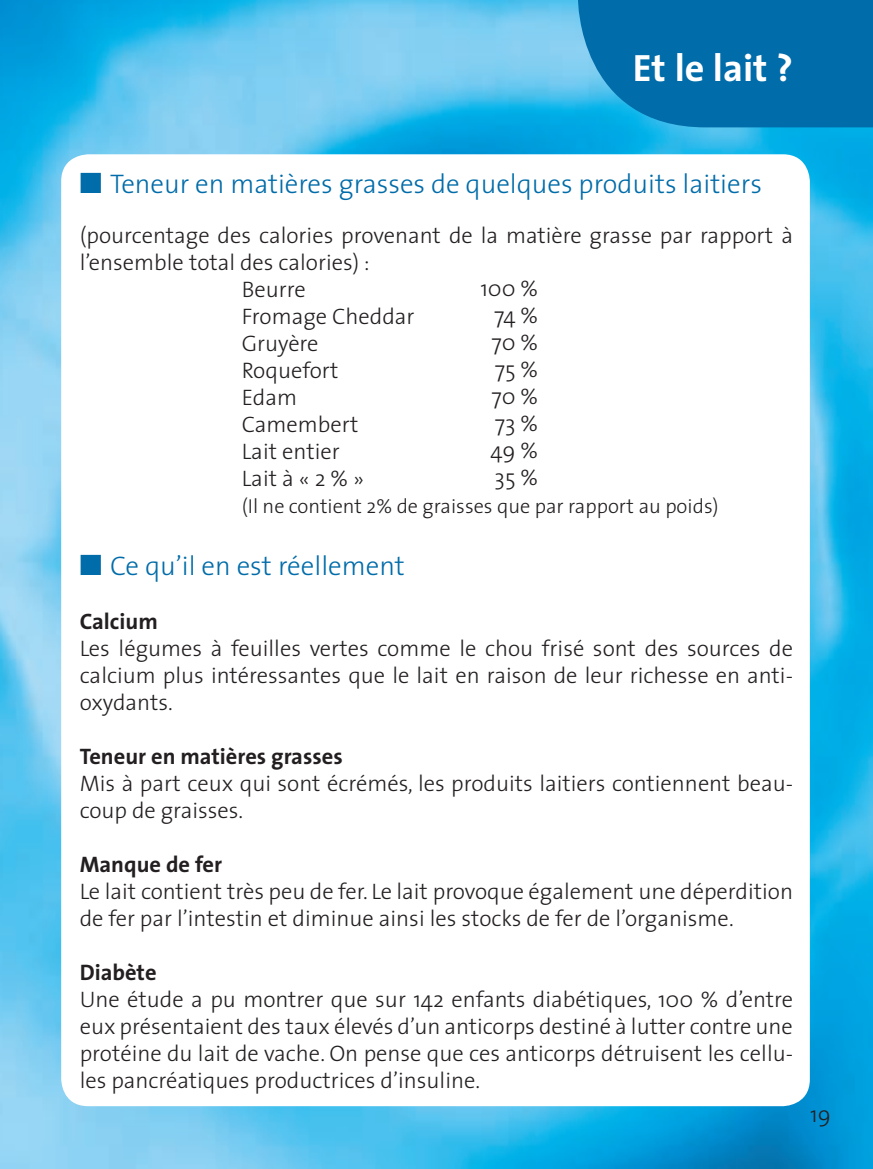
<style>
.page{position:relative;width:873px;height:1169px;background:#fff}
.page>*{position:absolute;margin:0;border:0;box-sizing:border-box;transform-origin:0 0}
.t1{font:700 38.25px "The Sans";color:#fff}
.t2{font:300 27px "The Sans";color:#006ca9}
.t3{font:300 22.5px/27px "The Sans";color:#231f20;text-align:justify}
.t4{font:700 22.5px "The Sans";color:#231f20}
.t5{font:300 20.25px "The Sans";color:#231f20}
</style>
<div class="page">
<img style="left:0;top:0;width:873px;height:1169px">
<div style="left:61px;top:154px;width:748px;height:952px;background:#fff;border-radius:27px"></div>
<svg style="left:578px;top:0;width:295px;height:127px;background:#0472ae"></svg>
<h1 class="t1" style="left:632px;top:36px;width:162px">Et le lait ?</h1>
<p class="t2" style="left:80px;top:162px;width:683px">■ Teneur en matières grasses de quelques produits laitiers</p>
<p class="t3" style="left:80px;top:221px;width:715px">(pourcentage des calories provenant de la matière grasse par rapport à</p>
<p class="t3" style="left:80px;top:248px;width:291px">l’ensemble total des calories) :</p>
<p class="t3" style="left:242px;top:275px;width:65px">Beurre</p>
<p class="t3" style="left:242px;top:302px;width:174px">Fromage Cheddar</p>
<p class="t3" style="left:242px;top:329px;width:78px">Gruyère</p>
<p class="t3" style="left:242px;top:356px;width:98px">Roquefort</p>
<p class="t3" style="left:242px;top:383px;width:57px">Edam</p>
<p class="t3" style="left:242px;top:410px;width:118px">Camembert</p>
<p class="t3" style="left:242px;top:437px;width:99px">Lait entier</p>
<p class="t3" style="left:242px;top:464px;width:124px">Lait à «2%»</p>
<p class="t5" style="left:242px;top:489px;width:478px">(Il ne contient 2% de graisses que par rapport au poids)</p>
<p class="t2" style="left:80px;top:543px;width:326px">■ Ce qu’il en est réellement</p>
<p class="t4" style="left:80px;top:602px;width:80px">Calcium</p>
<p class="t3" style="left:80px;top:634px;width:715px">Les légumes à feuilles vertes comme le chou frisé sont des sources de calcium plus intéressantes que le lait en raison de leur richesse en anti&shy;oxydants.</p>
<p class="t4" style="left:80px;top:737px;width:265px">Teneur en matières grasses</p>
<p class="t3" style="left:80px;top:769px;width:715px">Mis à part ceux qui sont écrémés, les produits laitiers contiennent beau&shy;coup de graisses.</p>
<p class="t4" style="left:80px;top:845px;width:144px">Manque de fer</p>
<p class="t3" style="left:80px;top:877px;width:715px">Le lait contient très peu de fer. Le lait provoque également une déperdition de fer par l’intestin et diminue ainsi les stocks de fer de l’organisme.</p>
<p class="t4" style="left:80px;top:953px;width:78px">Diabète</p>
<p class="t3" style="left:80px;top:985px;width:715px">Une étude a pu montrer que sur 142 enfants diabétiques, 100 % d’entre eux présentaient des taux élevés d’un anticorps destiné à lutter contre une protéine du lait de vache. On pense que ces anticorps détruisent les cellu&shy;les pancréatiques productrices d’insuline.</p>
<p class="t3" style="left:490px;top:274px;width:49px;text-indent:-10px">100 % 74 % 70 % 75 % 70 % 73 % 49% 35%</p>
<p class="t3" style="left:810px;top:1100px;width:22px">19</p>
</div>
